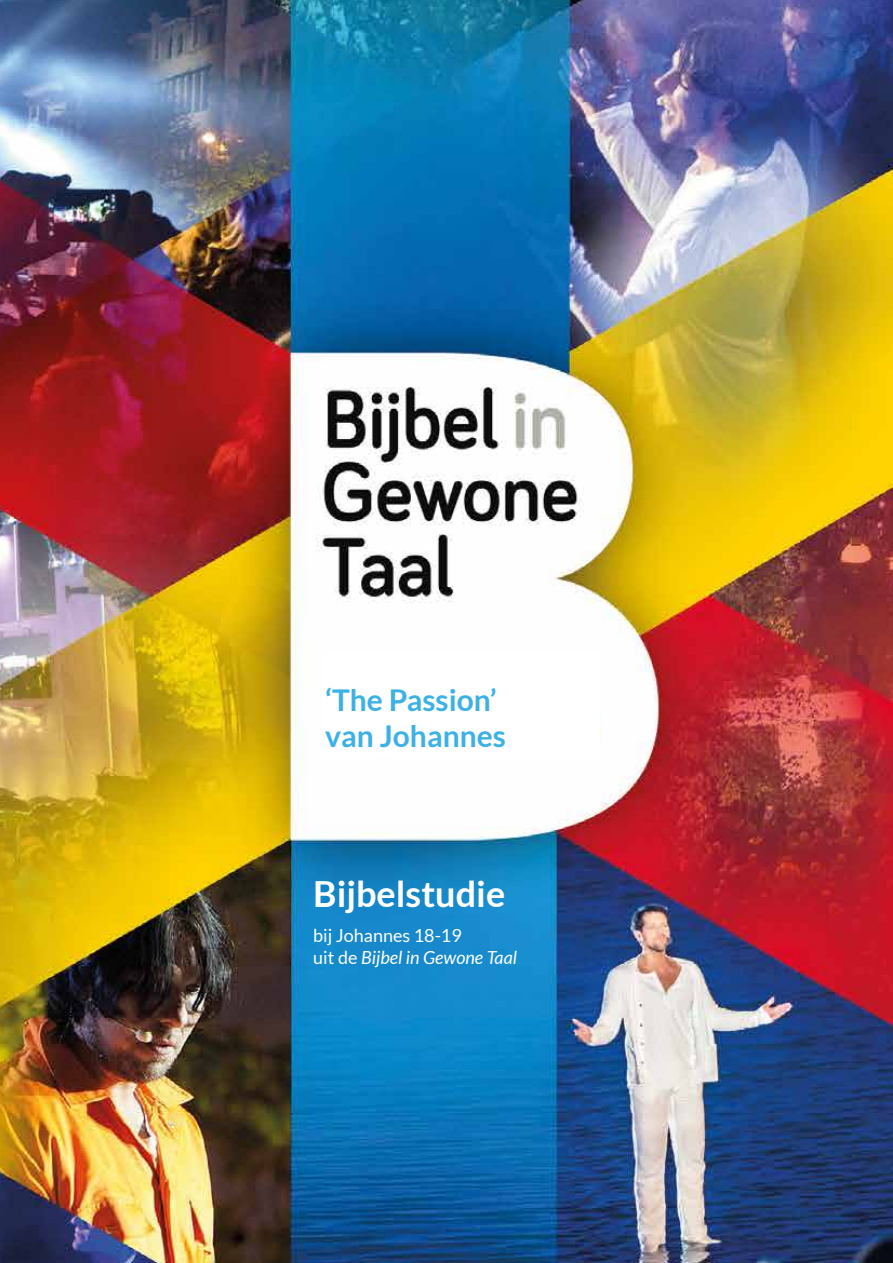
<style>
.page{position:relative;width:893px;height:1263px;background:#fff}
.page>*{position:absolute;margin:0;border:0;box-sizing:border-box;transform-origin:0 0}
.t1{font:700 36px "Lato";color:#fff}
.t2{font:700 30px/36px "Lato";color:#3cb1e6}
.t3{font:18px/22.5px "Lato";color:#fff}
.s1{font-style:italic}
</style>
<div class="page">
<img style="left:0;top:0;width:893px;height:1263px">
<div style="left:323px;top:651px;width:277px;height:107px;background:#fff"></div>
<h2 class="t2" style="left:325px;top:681px;width:182px">‘The Passion’ van Johannes</h2>
<h1 class="t1" style="left:313px;top:873px;width:193px">Bijbelstudie</h1>
<p class="t3" style="left:313px;top:924px;width:205px">bij Johannes 18-19<br>uit de <span class="s1">Bijbel in Gewone Taal</span></p>
</div>
